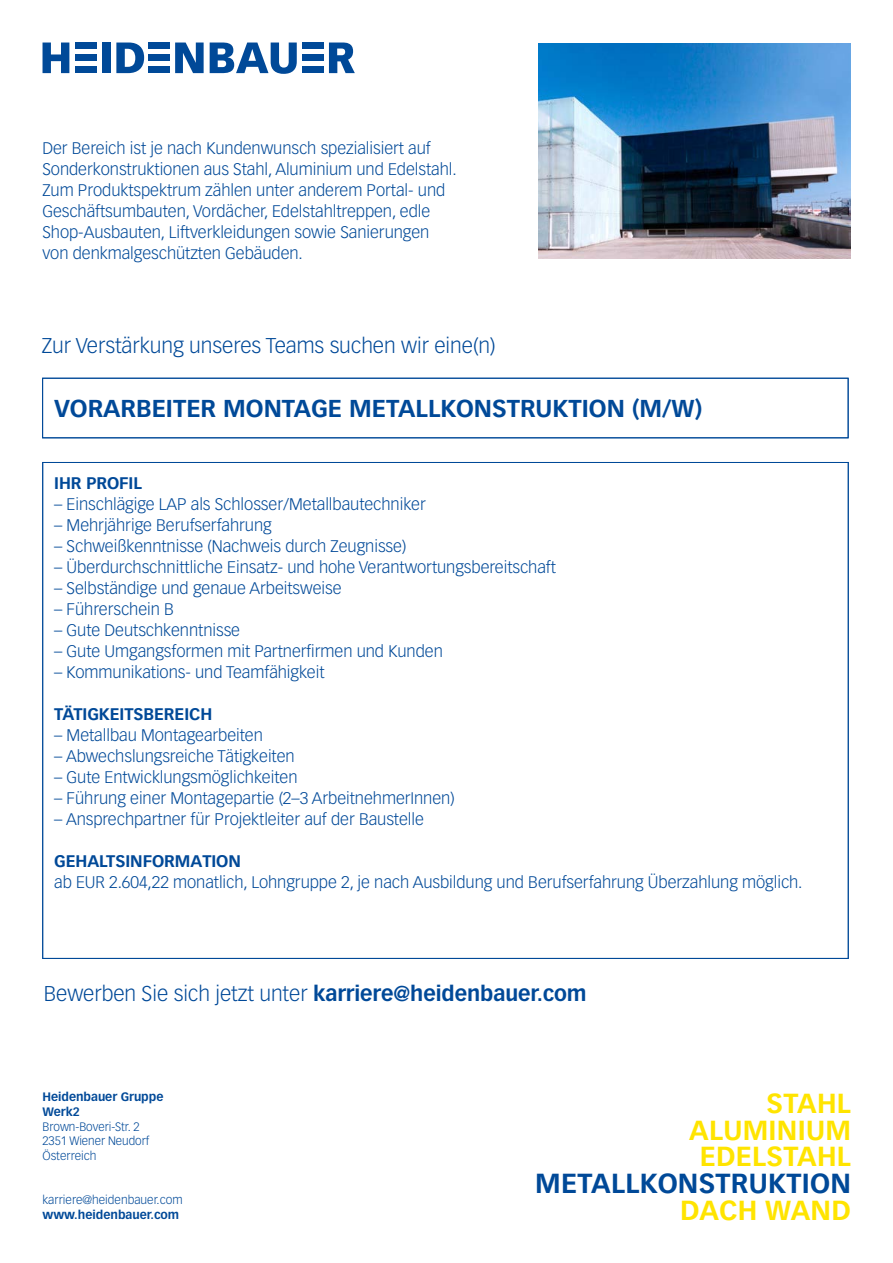
<style>
.page{position:relative;width:893px;height:1263px;background:#fff}
.page>*{position:absolute;margin:0;border:0;box-sizing:border-box;transform-origin:0 0}
.t1{font:700 27.15px/26.7px "Vectora LT Std";letter-spacing:.01em;color:#ffe400;text-align:right}
.t2{font:700 27.15px "Vectora LT Std";letter-spacing:.01em;color:#004998}
.t3{font:700 24px "Vectora LT Std";color:#004998}
.t4{font:300 21px "Vectora LT Std";letter-spacing:-.005em;color:#004998}
.t5{font:300 16.5px/21px "Vectora LT Std";letter-spacing:-.005em;color:#004998}
.t6{font:700 16.5px "Vectora LT Std";letter-spacing:-.005em;color:#004998}
.t7{font:300 12px/14.7px "Vectora LT Std";letter-spacing:-.005em;color:#004998}
.t8{font:700 12px/14.7px "Vectora LT Std";letter-spacing:-.005em;color:#004998}
.s1{font-weight:700}
</style>
<div class="page">
<svg style="left:175px;top:43px;width:29px;height:30px"></svg>
<svg style="left:116px;top:43px;width:28px;height:30px"></svg>
<div style="left:102px;top:43px;width:8px;height:30px;background:#004998"></div>
<svg style="left:43px;top:43px;width:26px;height:30px"></svg>
<svg style="left:210px;top:43px;width:87px;height:31px"></svg>
<svg style="left:329px;top:43px;width:26px;height:30px"></svg>
<div style="left:75px;top:43px;width:21px;height:6px;background:#004998"></div>
<div style="left:75px;top:54px;width:21px;height:7px;background:#004998"></div>
<div style="left:75px;top:66px;width:21px;height:7px;background:#004998"></div>
<div style="left:149px;top:43px;width:21px;height:6px;background:#004998"></div>
<div style="left:149px;top:54px;width:21px;height:7px;background:#004998"></div>
<div style="left:149px;top:66px;width:21px;height:7px;background:#004998"></div>
<div style="left:302px;top:43px;width:21px;height:6px;background:#004998"></div>
<div style="left:302px;top:54px;width:21px;height:7px;background:#004998"></div>
<div style="left:302px;top:66px;width:21px;height:7px;background:#004998"></div>
<img style="left:538px;top:43px;width:312px;height:216px">
<div style="left:42px;top:378px;width:806px;height:60px;border:1px solid #004998"></div>
<p class="t5" style="left:42px;top:137px;width:416px">Der Bereich ist je nach Kundenwunsch spezialisiert auf Sonderkonstruktionen aus Stahl, Aluminium und Edelstahl.<br>Zum Produktspektrum zählen unter anderem Portal- und Geschäftsumbauten, Vordächer, Edelstahltreppen, edle Shop-Ausbauten, Liftverkleidungen sowie Sanierungen von denkmalgeschützten Gebäuden.</p>
<p class="t4" style="left:42px;top:333px;width:455px">Zur Verstärkung unseres Teams suchen wir eine(n)</p>
<h2 class="t3" style="left:54px;top:394px;width:649px">VORARBEITER MONTAGE METALLKONSTRUKTION (M/W)</h2>
<p class="t6" style="left:54px;top:473px;width:89px">IHR PROFIL</p>
<p class="t5" style="left:54px;top:494px;width:373px">– Einschlägige LAP als Schlosser/Metallbautechniker</p>
<p class="t5" style="left:54px;top:515px;width:219px">– Mehrjährige Berufserfahrung</p>
<p class="t5" style="left:54px;top:536px;width:354px">– Schweißkenntnisse (Nachweis durch Zeugnisse)</p>
<p class="t5" style="left:54px;top:557px;width:503px">– Überdurchschnittliche Einsatz- und hohe Verantwortungsbereitschaft</p>
<p class="t5" style="left:54px;top:578px;width:289px">– Selbständige und genaue Arbeitsweise</p>
<p class="t5" style="left:54px;top:599px;width:121px">– Führerschein B</p>
<p class="t5" style="left:54px;top:620px;width:187px">– Gute Deutschkenntnisse</p>
<p class="t5" style="left:54px;top:641px;width:390px">– Gute Umgangsformen mit Partnerfirmen und Kunden</p>
<p class="t5" style="left:54px;top:662px;width:272px">– Kommunikations- und Teamfähigkeit</p>
<p class="t6" style="left:54px;top:704px;width:160px">TÄTIGKEITSBEREICH</p>
<p class="t5" style="left:54px;top:725px;width:210px">– Metallbau Montagearbeiten</p>
<p class="t5" style="left:54px;top:746px;width:242px">– Abwechslungsreiche Tätigkeiten</p>
<p class="t5" style="left:54px;top:767px;width:245px">– Gute Entwicklungsmöglichkeiten</p>
<p class="t5" style="left:54px;top:788px;width:402px">– Führung einer Montagepartie (2–3 ArbeitnehmerInnen)</p>
<p class="t5" style="left:54px;top:809px;width:371px">– Ansprechpartner für Projektleiter auf der Baustelle</p>
<p class="t6" style="left:54px;top:851px;width:188px">GEHALTSINFORMATION</p>
<p class="t5" style="left:54px;top:872px;width:750px">ab EUR 2.604,22 monatlich, Lohngruppe 2, je nach Ausbildung und Berufserfahrung Überzahlung möglich.</p>
<p class="t4" style="left:44px;top:981px;width:544px">Bewerben Sie sich jetzt unter <span class="s1">karriere@heidenbauer.com</span></p>
<p class="t8" style="left:43px;top:1089px;width:122px">Heidenbauer Gruppe<br>Werk2</p>
<p class="t7" style="left:43px;top:1119px;width:108px">Brown-Boveri-Str. 2<br>2351 Wiener Neudorf<br>Österreich</p>
<p class="t7" style="left:43px;top:1193px;width:142px">karriere@heidenbauer.com</p>
<p class="t8" style="left:43px;top:1207px;width:138px">www.heidenbauer.com</p>
<h1 class="t1" style="left:689px;top:1090px;width:163px">STAHL<br>ALUMINIUM<br>EDELSTAHL</h1>
<h1 class="t2" style="left:535px;top:1167px;width:317px">METALLKONSTRUKTION</h1>
<h1 class="t1" style="left:680px;top:1197px;width:172px">DACH WAND</h1>
</div>
